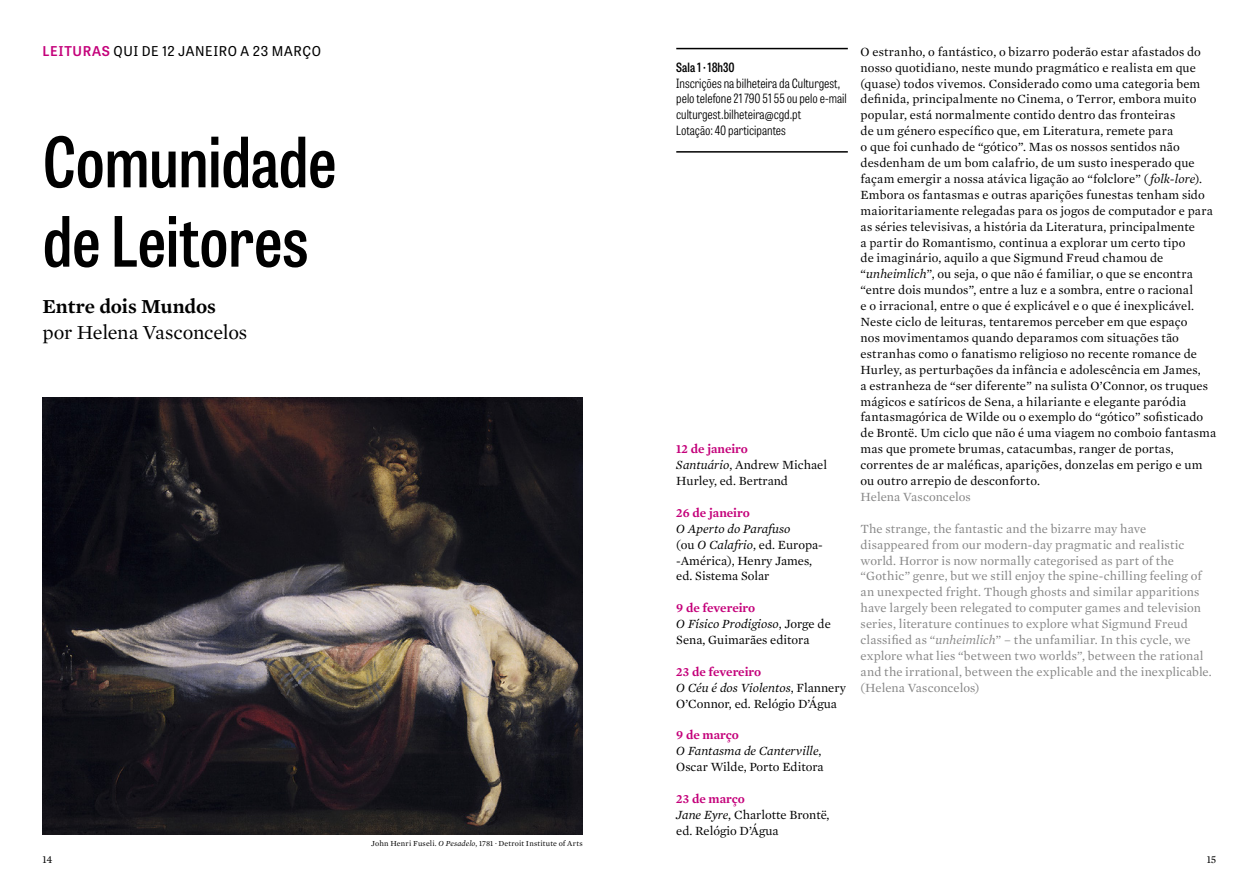
<style>
.page{position:relative;width:1259px;height:893px;background:#fff}
.page>*{position:absolute;margin:0;border:0;box-sizing:border-box;transform-origin:0 0}
.t1{font:600 69px/79.3px "Tablet Gothic Condensed";letter-spacing:-.005em;color:#000}
.t2{font:20.25px "Mercury Text G1";letter-spacing:-.015em;color:#000}
.t3{font:600 20.25px "Mercury Text G1";letter-spacing:-.005em;color:#000}
.t4{font:13.5px "Tablet Gothic";letter-spacing:.045em;color:#000}
.t5{font:12.75px/15.9px "Mercury Text G1";letter-spacing:.005em;color:#000}
.t6{font:12.75px/15.9px "Mercury Text G1";letter-spacing:.01em;color:#868686}
.t7{font:300 12.75px/15.9px "Tablet Gothic Condensed";color:#000}
.t8{font:600 12.75px "Tablet Gothic Condensed";color:#000}
.t9{font:600 12.75px "Mercury Text G1";color:#c4007a}
.t10{font:10.8px "Mercury Text G1";color:#000}
.t11{font:7.8px "Mercury Text G1";letter-spacing:.02em;color:#000}
.s1{font-weight:600;color:#c4007a}
.s2{font-style:italic}
</style>
<div class="page">
<img style="left:43px;top:397px;width:540px;height:438px">
<hr style="left:676px;top:48px;width:172px;height:1px;background:#000">
<hr style="left:676px;top:151px;width:172px;height:2px;background:#000">
<p class="t4" style="left:43px;top:41px;width:280px"><span class="s1">LEITURAS</span> QUI DE 12 JANEIRO A 23 MARÇO</p>
<h1 class="t1" style="left:43px;top:120px;width:296px">Comunidade de Leitores</h1>
<h2 class="t3" style="left:43px;top:291px;width:175px">Entre dois Mundos</h2>
<h2 class="t2" style="left:43px;top:317px;width:206px">por Helena Vasconcelos</h2>
<p class="t11" style="left:371px;top:838px;width:213px">John Henri Fuseli. <span class="s2">O Pesadelo</span>, 1781 · Detroit Institute of Arts</p>
<p class="t8" style="left:676px;top:58px;width:60px">Sala 1 · 18h30</p>
<p class="t7" style="left:676px;top:75px;width:172px">Inscrições na bilheteira da Culturgest, pelo telefone 21 790 51 55 ou pelo e-mail culturgest.bilheteira@cgd.pt<br>Lotação: 40 participantes</p>
<p class="t5" style="left:676px;top:440px;width:152px"><span class="s1">12 de janeiro<br></span><span class="s2">Santuário</span>, Andrew Michael<br>Hurley, ed. Bertrand</p>
<p class="t9" style="left:676px;top:503px;width:75px">26 de janeiro</p>
<p class="t5" style="left:676px;top:520px;width:148px"><span class="s2">O Aperto do Parafuso<br></span>(ou <span class="s2">O Calafrio</span>, ed. Europa-‑América), Henry James, ed. Sistema Solar</p>
<p class="t5" style="left:676px;top:599px;width:156px"><span class="s1">9 de fevereiro<br></span><span class="s2">O Físico Prodigioso</span>, Jorge de<br>Sena, Guimarães editora</p>
<p class="t5" style="left:676px;top:663px;width:171px"><span class="s1">23 de fevereiro<br></span><span class="s2">O Céu é dos Violentos</span>, Flannery<br>O’Connor, ed. Relógio D’Água</p>
<p class="t5" style="left:676px;top:727px;width:149px"><span class="s1">9 de março<br></span><span class="s2">O Fantasma de Canterville</span>,<br>Oscar Wilde, Porto Editora</p>
<p class="t5" style="left:676px;top:790px;width:155px"><span class="s1">23 de março<br></span><span class="s2">Jane Eyre</span>, Charlotte Brontë, ed. Relógio D’Água</p>
<p class="t5" style="left:860px;top:43px;width:357px">O estranho, o fantástico, o bizarro poderão estar afastados do nosso quotidiano, neste mundo pragmático e realista em que (quase) todos vivemos. Considerado como uma categoria bem definida, principalmente no Cinema, o Terror, embora muito popular, está normalmente contido dentro das fronteiras<br>de um género específico que, em Literatura, remete para<br>o que foi cunhado de “gótico”. Mas os nossos sentidos não desdenham de um bom calafrio, de um susto inesperado que façam emergir a nossa atávica ligação ao “folclore” (<span class="s2">folk-lore</span>).<br>Embora os fantasmas e outras aparições funestas tenham sido maioritariamente relegadas para os jogos de computador e para as séries televisivas, a história da Literatura, principalmente<br>a partir do Romantismo, continua a explorar um certo tipo<br>de imaginário, aquilo a que Sigmund Freud chamou de “<span class="s2">unheimlich</span>”, ou seja, o que não é familiar, o que se encontra “entre dois mundos”, entre a luz e a sombra, entre o racional<br>e o irracional, entre o que é explicável e o que é inexplicável.<br>Neste ciclo de leituras, tentaremos perceber em que espaço<br>nos movimentamos quando deparamos com situações tão estranhas como o fanatismo religioso no recente romance de Hurley, as perturbações da infância e adolescência em James,<br>a estranheza de “ser diferente” na sulista O’Connor, os truques mágicos e satíricos de Sena, a hilariante e elegante paródia fantasmagórica de Wilde ou o exemplo do “gótico” sofisticado de Brontë. Um ciclo que não é uma viagem no comboio fantasma mas que promete brumas, catacumbas, ranger de portas, correntes de ar maléficas, aparições, donzelas em perigo e um ou outro arrepio de desconforto.</p>
<p class="t6" style="left:860px;top:488px;width:112px">Helena Vasconcelos</p>
<p class="t6" style="left:860px;top:520px;width:353px">The strange, the fantastic and the bizarre may have disappeared from our modern-day pragmatic and realistic world. Horror is now normally categorised as part of the “Gothic” genre, but we still enjoy the spine-chilling feeling of an unexpected fright. Though ghosts and similar apparitions have largely been relegated to computer games and television series, literature continues to explore what Sigmund Freud classified as “<span class="s2">unheimlich</span>” – the unfamiliar. In this cycle, we explore what lies “between two worlds”, between the rational and the irrational, between the explicable and the inexplicable. (Helena Vasconcelos)</p>
<p class="t10" style="left:43px;top:852px;width:11px">14</p>
<p class="t10" style="left:1206px;top:852px;width:11px">15</p>
</div>
